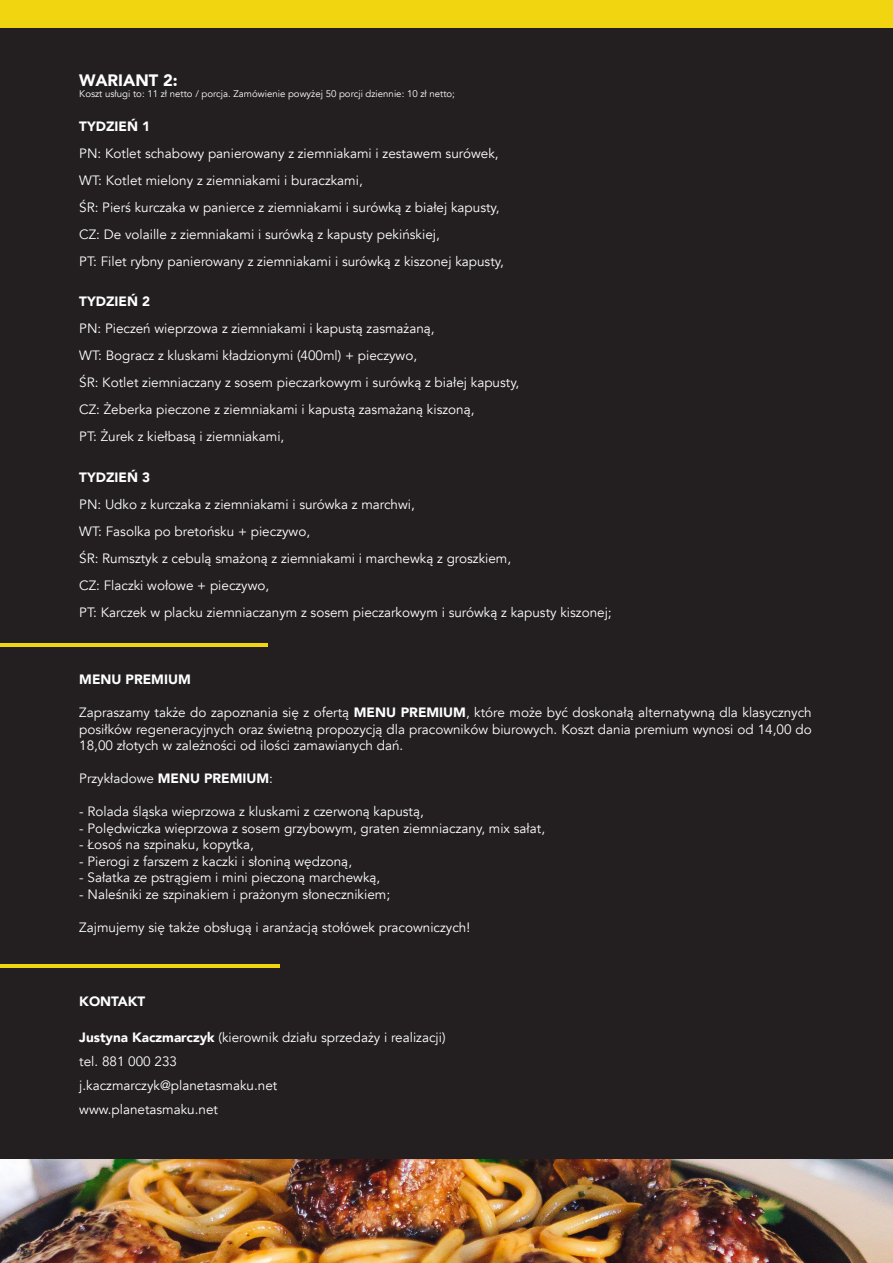
<style>
.page{position:relative;width:893px;height:1263px;background:#231f20}
.page>*{position:absolute;margin:0;border:0;box-sizing:border-box;transform-origin:0 0}
.t1{font:900 16.5px "Avenir";color:#fff}
.t2{font:13.5px/16.5px "Avenir";color:#fff;text-align:justify}
.t3{font:900 13.5px "Avenir";color:#fff}
.t4{font:9.6px "Avenir";color:#fff}
.s1{font-weight:900}
</style>
<div class="page">
<div style="left:0;top:0;width:893px;height:28px;background:#f0d510"></div>
<img style="left:0;top:1159px;width:893px;height:104px">
<hr style="left:0;top:644px;width:268px;height:3px;background:#f0d510">
<hr style="left:0;top:964px;width:279px;height:3px;background:#f0d510">
<p class="t1" style="left:79px;top:66px;width:100px">WARIANT 2:</p>
<p class="t4" style="left:79px;top:88px;width:377px">Koszt usługi to: 11 zł netto / porcja. Zamówienie powyżej 50 porcji dziennie: 10 zł netto;</p>
<p class="t3" style="left:79px;top:115px;width:72px">TYDZIEŃ 1</p>
<p class="t2" style="left:79px;top:145px;width:421px">PN: Kotlet schabowy panierowany z ziemniakami i zestawem surówek,</p>
<p class="t2" style="left:79px;top:172px;width:285px">WT: Kotlet mielony z ziemniakami i buraczkami,</p>
<p class="t2" style="left:79px;top:199px;width:422px">ŚR: Pierś kurczaka w panierce z ziemniakami i surówką z białej kapusty,</p>
<p class="t2" style="left:79px;top:226px;width:362px">CZ: De volaille z ziemniakami i surówką z kapusty pekińskiej,</p>
<p class="t2" style="left:79px;top:253px;width:426px">PT: Filet rybny panierowany z ziemniakami i surówką z kiszonej kapusty,</p>
<p class="t3" style="left:79px;top:290px;width:72px">TYDZIEŃ 2</p>
<p class="t2" style="left:79px;top:321px;width:357px">PN: Pieczeń wieprzowa z ziemniakami i kapustą zasmażaną,</p>
<p class="t2" style="left:79px;top:348px;width:339px">WT: Bogracz z kluskami kładzionymi (400ml) + pieczywo,</p>
<p class="t2" style="left:79px;top:375px;width:442px">ŚR: Kotlet ziemniaczany z sosem pieczarkowym i surówką z białej kapusty,</p>
<p class="t2" style="left:79px;top:402px;width:397px">CZ: Żeberka pieczone z ziemniakami i kapustą zasmażaną kiszoną,</p>
<p class="t2" style="left:79px;top:429px;width:207px">PT: Żurek z kiełbasą i ziemniakami,</p>
<p class="t3" style="left:79px;top:466px;width:72px">TYDZIEŃ 3</p>
<p class="t2" style="left:79px;top:496px;width:337px">PN: Udko z kurczaka z ziemniakami i surówka z marchwi,</p>
<p class="t2" style="left:79px;top:523px;width:232px">WT: Fasolka po bretońsku + pieczywo,</p>
<p class="t2" style="left:79px;top:550px;width:433px">ŚR: Rumsztyk z cebulą smażoną z ziemniakami i marchewką z groszkiem,</p>
<p class="t2" style="left:79px;top:577px;width:192px">CZ: Flaczki wołowe + pieczywo,</p>
<p class="t2" style="left:79px;top:604px;width:534px">PT: Karczek w placku ziemniaczanym z sosem pieczarkowym i surówką z kapusty kiszonej;</p>
<p class="t3" style="left:79px;top:668px;width:113px">MENU PREMIUM</p>
<p class="t2" style="left:79px;top:705px;width:734px">Zapraszamy także do zapoznania się z ofertą <span class="s1">MENU PREMIUM</span>, które może być doskonałą alternatywną dla klasycznych posiłków regeneracyjnych oraz świetną propozycją dla pracowników biurowych. Koszt dania premium wynosi od 14,00 do 18,00 złotych w zależności od ilości zamawianych dań.</p>
<p class="t2" style="left:79px;top:771px;width:195px">Przykładowe <span class="s1">MENU PREMIUM</span>:</p>
<p class="t2" style="left:79px;top:804px;width:346px">- Rolada śląska wieprzowa z kluskami z czerwoną kapustą,</p>
<p class="t2" style="left:79px;top:820px;width:467px">- Polędwiczka wieprzowa z sosem grzybowym, graten ziemniaczany, mix sałat,</p>
<p class="t2" style="left:79px;top:837px;width:176px">- Łosoś na szpinaku, kopytka,</p>
<p class="t2" style="left:79px;top:853px;width:274px">- Pierogi z farszem z kaczki i słoniną wędzoną,</p>
<p class="t2" style="left:79px;top:870px;width:303px">- Sałatka ze pstrągiem i mini pieczoną marchewką,</p>
<p class="t2" style="left:79px;top:886px;width:312px">- Naleśniki ze szpinakiem i prażonym słonecznikiem;</p>
<p class="t2" style="left:79px;top:919px;width:392px">Zajmujemy się także obsługą i aranżacją stołówek pracowniczych!</p>
<p class="t3" style="left:79px;top:990px;width:67px">KONTAKT</p>
<p class="t2" style="left:79px;top:1030px;width:368px"><span class="s1">Justyna Kaczmarczyk</span> (kierownik działu sprzedaży i realizacji)</p>
<p class="t2" style="left:79px;top:1054px;width:99px">tel. 881 000 233</p>
<p class="t2" style="left:79px;top:1078px;width:200px">j.kaczmarczyk@planetasmaku.net</p>
<p class="t2" style="left:79px;top:1102px;width:140px">www.planetasmaku.net</p>
</div>
